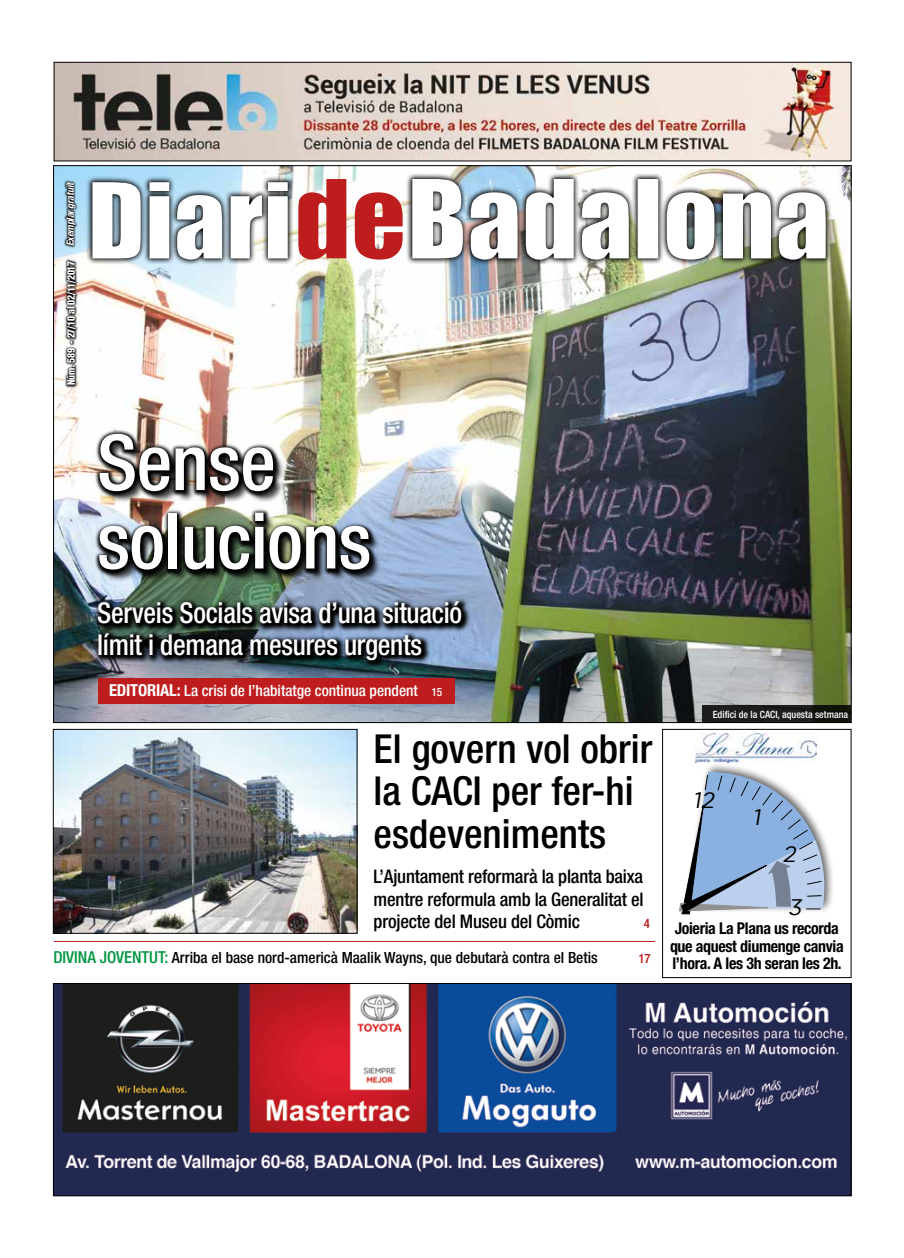
<style>
.page{position:relative;width:904px;height:1258px;background:#fff}
.page>*{position:absolute;margin:0;border:0;box-sizing:border-box;transform-origin:0 0}
.t1{font:500 condensed 77.25px/78.4px "Helvetica Neue";letter-spacing:-.01em;color:#fff}
.t2{font:500 condensed 40px/42.5px "Helvetica Neue";color:#000}
.t3{font:500 condensed 28.75px/31.2px "Helvetica Neue";letter-spacing:-.01em;color:#fff;scale:.95 1}
.t4{font:italic 22.5px "Gotham";color:#000}
.t5{font:500 condensed 18.75px/22.5px "Helvetica Neue";letter-spacing:-.01em;color:#000;text-align:justify}
.t6{font:700 condensed 16.25px/17.5px "Helvetica Neue";letter-spacing:-.02em;color:#000}
.t7{font:500 condensed 15.5px "Helvetica Neue";color:#000}
.t8{font:500 condensed 15.5px "Helvetica Neue";color:#fff}
.t9{font:500 condensed 13px "Helvetica Neue";color:#bd1d1d}
.t10{font:500 condensed 10px "Helvetica Neue";color:#fff}
.t11{font:900 condensed 10px "Helvetica";letter-spacing:-.02em;color:#fff}
.t12{font:italic 700 condensed 10px "Helvetica Neue";color:#fff}
.s1{font-weight:700;font-size:16.5px}
.s2{font-size:11.5px}
.s3{font-size:16.5px;color:#009641}
</style>
<div class="page">
<img style="left:55px;top:167px;width:794px;height:554px">
<img style="left:55px;top:985px;width:794px;height:209px">
<div style="left:53px;top:983px;width:798px;height:213px;border:1px solid #000"></div>
<svg style="left:64px;top:180px;width:14px;height:68px"></svg>
<svg style="left:64px;top:258px;width:14px;height:130px"></svg>
<div style="left:662px;top:729px;width:189px;height:249px;border:1px solid #000"></div>
<img style="left:55px;top:731px;width:300px;height:200px">
<div style="left:53px;top:729px;width:304px;height:204px;border:1px solid #000"></div>
<img style="left:56px;top:64px;width:793px;height:95px">
<div style="left:54px;top:62px;width:797px;height:99px;border:1px solid #000"></div>
<svg style="left:86px;top:176px;width:208px;height:90px;background:#a6b9c4"></svg>
<svg style="left:92px;top:182px;width:49px;height:76px"></svg>
<svg style="left:149px;top:182px;width:20px;height:76px"></svg>
<svg style="left:177px;top:195px;width:45px;height:65px"></svg>
<svg style="left:231px;top:195px;width:31px;height:63px"></svg>
<svg style="left:268px;top:182px;width:20px;height:76px"></svg>
<svg style="left:298px;top:179px;width:48px;height:81px;background:#c9504f"></svg>
<svg style="left:355px;top:192px;width:47px;height:68px"></svg>
<img style="left:406px;top:173px;width:426px;height:93px">
<svg style="left:412px;top:179px;width:51px;height:79px"></svg>
<svg style="left:470px;top:192px;width:47px;height:68px"></svg>
<svg style="left:526px;top:179px;width:47px;height:81px"></svg>
<svg style="left:582px;top:192px;width:46px;height:68px"></svg>
<div style="left:637px;top:179px;width:21px;height:79px;background:#fff"></div>
<svg style="left:666px;top:192px;width:48px;height:68px"></svg>
<svg style="left:723px;top:192px;width:48px;height:66px"></svg>
<svg style="left:778px;top:192px;width:47px;height:68px"></svg>
<div style="left:682px;top:762px;width:153px;height:152px;background:#000;opacity:.61"></div>
<svg style="left:662px;top:772px;width:173px;height:177px"></svg>
<img style="left:695px;top:733px;width:121px;height:29px">
<svg style="left:95px;top:429px;width:281px;height:148px"></svg>
<div style="left:101px;top:435px;width:280px;height:147px;background:#000;opacity:.75"></div>
<img style="left:94px;top:598px;width:376px;height:71px">
<div style="left:702px;top:705px;width:148px;height:17px;background:linear-gradient(to right,#212124,#11130b)"></div>
<div style="left:98px;top:678px;width:356px;height:26px;background:#bd1d1d"></div>
<hr style="left:54px;top:941px;width:601px;height:1px;background:#bd1d1d">
<p class="t12" style="left:64px;top:246px;width:66px;rotate:-90deg">Exemplar gratuït</p>
<p class="t11" style="left:65px;top:385px;width:126px;rotate:-90deg">Núm. 589 - 27/10 al 02/11/2017</p>
<h1 class="t1" style="left:97px;top:422px;width:276px">Sense solucions</h1>
<h3 class="t3" style="left:97px;top:597px;width:386px">Serveis Socials avisa d’una situació límit i demana mesures urgents</h3>
<p class="t8" style="left:109px;top:681px;width:335px"><span class="s1">EDITORIAL:</span> La crisi de l’habitatge continua pendent <span class="s2">15</span></p>
<h2 class="t2" style="left:373px;top:727px;width:280px">El govern vol obrir la CACI per fer-hi esdeveniments</h2>
<p class="t5" style="left:373px;top:865px;width:271px">L’Ajuntament reformarà la planta baixa mentre reformula amb la Generalitat el projecte del Museu del Còmic</p>
<p class="t9" style="left:644px;top:916px;width:8px">4</p>
<p class="t7" style="left:53px;top:948px;width:546px"><span class="s3">DIVINA JOVENTUT:</span> Arriba el base nord-americà Maalik Wayns, que debutarà contra el Betis</p>
<p class="t9" style="left:638px;top:950px;width:14px">17</p>
<p class="t10" style="left:712px;top:708px;width:137px">Edifici de la CACI, aquesta setmana</p>
<p class="t4" style="left:692px;top:786px;width:27px">12</p>
<p class="t4" style="left:752px;top:802px;width:14px">1</p>
<p class="t4" style="left:782px;top:839px;width:19px">2</p>
<p class="t4" style="left:788px;top:892px;width:20px">3</p>
<p class="t6" style="left:670px;top:919px;width:175px">Joieria La Plana us recorda que aquest diumenge canvia l’hora. A les 3h seran les 2h.</p>
</div>
